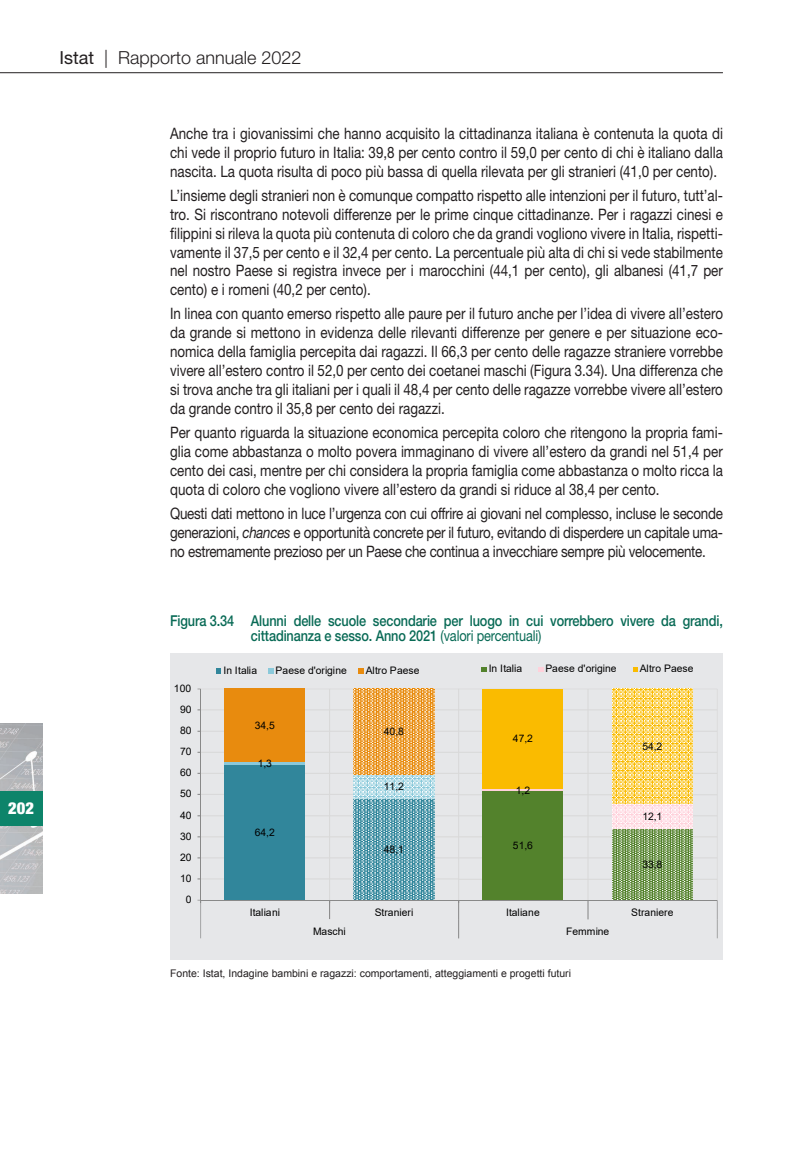
<style>
.page{position:relative;width:808px;height:1149px;background:#fff}
.page>*{position:absolute;margin:0;border:0;box-sizing:border-box;transform-origin:0 0}
.t1{font:300 18px "Helvetica Neue LT Std";color:#231f20}
.t2{font:900 condensed 16.5px "Helvetica Neue LT Std";color:#fff}
.t3{font:15.75px/18.9px "Helvetica Neue LT Std";color:#231f20;text-align:justify;scale:.85 1}
.t4{font:500 15px/15px "Helvetica Neue LT Std";letter-spacing:-.01em;color:#086a55;scale:.85 1}
.t5{font:10.5px "Arial";color:#231f20}
.t6{font:10.35px "Arial";letter-spacing:-.005em;color:#000}
.s1{font-weight:400}
.s2{font-style:italic}
</style>
<div class="page">
<hr style="left:0;top:72px;width:723px;height:1px;background:#231f20">
<img style="left:0;top:723px;width:43px;height:170px">
<div style="left:0;top:791px;width:43px;height:34px;background:#0d846a"></div>
<div style="left:170px;top:653px;width:553px;height:306px;background:#e6e7e9"></div>
<hr style="left:201px;top:878px;width:258px;height:1px;background:#d9d9d9">
<hr style="left:201px;top:857px;width:258px;height:1px;background:#d9d9d9">
<hr style="left:201px;top:836px;width:258px;height:1px;background:#d9d9d9">
<hr style="left:201px;top:815px;width:258px;height:1px;background:#d9d9d9">
<hr style="left:201px;top:793px;width:258px;height:1px;background:#d9d9d9">
<hr style="left:201px;top:772px;width:258px;height:1px;background:#d9d9d9">
<hr style="left:201px;top:751px;width:258px;height:1px;background:#d9d9d9">
<hr style="left:201px;top:730px;width:258px;height:1px;background:#d9d9d9">
<hr style="left:201px;top:709px;width:258px;height:1px;background:#d9d9d9">
<hr style="left:201px;top:688px;width:258px;height:1px;background:#d9d9d9">
<hr style="left:329px;top:688px;width:1px;height:211px;background:#d9d9d9">
<svg style="left:354px;top:798px;width:80px;height:101px;background:#69a6b6"></svg>
<div style="left:225px;top:764px;width:80px;height:135px;background:#31869b"></div>
<svg style="left:354px;top:774px;width:80px;height:24px;background:#bbdce2"></svg>
<hr style="left:225px;top:761px;width:80px;height:3px;background:#8ac9da">
<svg style="left:354px;top:688px;width:80px;height:86px;background:#edaa50"></svg>
<div style="left:225px;top:688px;width:80px;height:73px;background:#e88b0e"></div>
<hr style="left:200px;top:688px;width:1px;height:211px;background:#898989">
<hr style="left:201px;top:899px;width:258px;height:1px;background:#898989">
<svg style="left:329px;top:899px;width:1px;height:19px"></svg>
<svg style="left:197px;top:899px;width:4px;height:39px"></svg>
<svg style="left:216px;top:668px;width:5px;height:5px"></svg>
<svg style="left:268px;top:668px;width:6px;height:5px"></svg>
<svg style="left:359px;top:668px;width:5px;height:5px"></svg>
<hr style="left:458px;top:688px;width:259px;height:1px;background:#d9d9d9">
<hr style="left:458px;top:709px;width:259px;height:1px;background:#d9d9d9">
<hr style="left:458px;top:730px;width:259px;height:1px;background:#d9d9d9">
<hr style="left:458px;top:751px;width:259px;height:1px;background:#d9d9d9">
<hr style="left:458px;top:772px;width:259px;height:1px;background:#d9d9d9">
<hr style="left:458px;top:794px;width:259px;height:1px;background:#d9d9d9">
<hr style="left:458px;top:815px;width:259px;height:1px;background:#d9d9d9">
<hr style="left:458px;top:836px;width:259px;height:1px;background:#d9d9d9">
<hr style="left:458px;top:857px;width:259px;height:1px;background:#d9d9d9">
<hr style="left:458px;top:878px;width:259px;height:1px;background:#d9d9d9">
<hr style="left:717px;top:688px;width:1px;height:211px;background:#d9d9d9">
<hr style="left:587px;top:688px;width:1px;height:211px;background:#d9d9d9">
<hr style="left:458px;top:688px;width:1px;height:211px;background:#d9d9d9">
<svg style="left:612px;top:828px;width:81px;height:71px;background:#84a568"></svg>
<div style="left:483px;top:790px;width:80px;height:109px;background:#53822c"></div>
<svg style="left:612px;top:803px;width:81px;height:25px;background:#fee3e4"></svg>
<hr style="left:483px;top:788px;width:80px;height:2px;background:#ffd1db">
<svg style="left:612px;top:688px;width:81px;height:115px;background:#fbd669"></svg>
<div style="left:483px;top:688px;width:80px;height:100px;background:#fabb00"></div>
<svg style="left:458px;top:899px;width:260px;height:39px"></svg>
<svg style="left:482px;top:667px;width:5px;height:4px"></svg>
<svg style="left:538px;top:667px;width:6px;height:4px"></svg>
<svg style="left:633px;top:667px;width:5px;height:4px"></svg>
<p class="t2" style="left:8px;top:797px;width:27px">202</p>
<p class="t1" style="left:60px;top:46px;width:244px"><span class="s1">Istat</span> | Rapporto annuale 2022</p>
<p class="t3" style="left:170px;top:124px;width:652px">Anche tra i giovanissimi che hanno acquisito la cittadinanza italiana è contenuta la quota di chi vede il proprio futuro in Italia: 39,8 per cento contro il 59,0 per cento di chi è italiano dalla nascita. La quota risulta di poco più bassa di quella rilevata per gli stranieri (41,0 per cento).</p>
<p class="t3" style="left:170px;top:185px;width:652px">L’insieme degli stranieri non è comunque compatto rispetto alle intenzioni per il futuro, tutt’al&shy;tro. Si riscontrano notevoli differenze per le prime cinque cittadinanze. Per i ragazzi cinesi e filippini si rileva la quota più contenuta di coloro che da grandi vogliono vivere in Italia, rispetti&shy;vamente il 37,5 per cento e il 32,4 per cento. La percentuale più alta di chi si vede stabilmente nel nostro Paese si registra invece per i marocchini (44,1 per cento), gli albanesi (41,7 per cento) e i romeni (40,2 per cento).</p>
<p class="t3" style="left:170px;top:304px;width:652px">In linea con quanto emerso rispetto alle paure per il futuro anche per l’idea di vivere all’estero da grande si mettono in evidenza delle rilevanti differenze per genere e per situazione eco&shy;nomica della famiglia percepita dai ragazzi. Il 66,3 per cento delle ragazze straniere vorrebbe vivere all’estero contro il 52,0 per cento dei coetanei maschi (Figura 3.34). Una differenza che si trova anche tra gli italiani per i quali il 48,4 per cento delle ragazze vorrebbe vivere all’estero da grande contro il 35,8 per cento dei ragazzi.</p>
<p class="t3" style="left:170px;top:422px;width:652px">Per quanto riguarda la situazione economica percepita coloro che ritengono la propria fami&shy;glia come abbastanza o molto povera immaginano di vivere all’estero da grandi nel 51,4 per cento dei casi, mentre per chi considera la propria famiglia come abbastanza o molto ricca la quota di coloro che vogliono vivere all’estero da grandi si riduce al 38,4 per cento.</p>
<p class="t3" style="left:170px;top:503px;width:652px">Questi dati mettono in luce l’urgenza con cui offrire ai giovani nel complesso, incluse le seconde generazioni, <span class="s2">chances</span> e opportunità concrete per il futuro, evitando di disperdere un capitale uma&shy;no estremamente prezioso per un Paese che continua a invecchiare sempre più velocemente.</p>
<p class="t4" style="left:251px;top:612px;width:557px;text-indent:-81px">Figura 3.34 Alunni delle scuole secondarie per luogo in cui vorrebbero vivere da grandi, cittadinanza e sesso. Anno 2021 <span class="s1">(valori percentuali)</span></p>
<p class="t6" style="left:174px;top:681px;width:19px">100</p>
<p class="t6" style="left:180px;top:702px;width:13px">90</p>
<p class="t6" style="left:180px;top:723px;width:13px">80</p>
<p class="t6" style="left:180px;top:744px;width:13px">70</p>
<p class="t6" style="left:180px;top:765px;width:13px">60</p>
<p class="t6" style="left:180px;top:786px;width:13px">50</p>
<p class="t6" style="left:180px;top:807px;width:13px">40</p>
<p class="t6" style="left:180px;top:828px;width:13px">30</p>
<p class="t6" style="left:180px;top:849px;width:13px">20</p>
<p class="t6" style="left:180px;top:870px;width:13px">10</p>
<p class="t6" style="left:186px;top:892px;width:7px">0</p>
<p class="t6" style="left:224px;top:662px;width:35px">In Italia</p>
<p class="t6" style="left:276px;top:662px;width:73px">Paese d'origine</p>
<p class="t6" style="left:366px;top:662px;width:55px">Altro Paese</p>
<p class="t6" style="left:255px;top:718px;width:21px">34,5</p>
<p class="t6" style="left:258px;top:755px;width:16px">1,3</p>
<p class="t6" style="left:255px;top:824px;width:21px">64,2</p>
<p class="t6" style="left:384px;top:724px;width:21px">40,8</p>
<p class="t6" style="left:384px;top:779px;width:21px">11,2</p>
<p class="t6" style="left:384px;top:842px;width:21px">48,1</p>
<p class="t6" style="left:250px;top:904px;width:32px">Italiani</p>
<p class="t6" style="left:375px;top:904px;width:40px">Stranieri</p>
<p class="t6" style="left:313px;top:923px;width:34px">Maschi</p>
<p class="t6" style="left:489px;top:661px;width:35px">In Italia</p>
<p class="t6" style="left:545px;top:661px;width:73px">Paese d'origine</p>
<p class="t6" style="left:640px;top:661px;width:55px">Altro Paese</p>
<p class="t6" style="left:513px;top:731px;width:21px">47,2</p>
<p class="t6" style="left:516px;top:782px;width:16px">1,2</p>
<p class="t6" style="left:513px;top:838px;width:21px">51,6</p>
<p class="t6" style="left:642px;top:738px;width:21px">54,2</p>
<p class="t6" style="left:642px;top:808px;width:21px">12,1</p>
<p class="t6" style="left:642px;top:857px;width:21px">33,8</p>
<p class="t6" style="left:506px;top:904px;width:35px">Italiane</p>
<p class="t6" style="left:631px;top:904px;width:44px">Straniere</p>
<p class="t6" style="left:566px;top:923px;width:45px">Femmine</p>
<p class="t5" style="left:170px;top:965px;width:402px">Fonte: Istat, Indagine bambini e ragazzi: comportamenti, atteggiamenti e progetti futuri</p>
</div>
